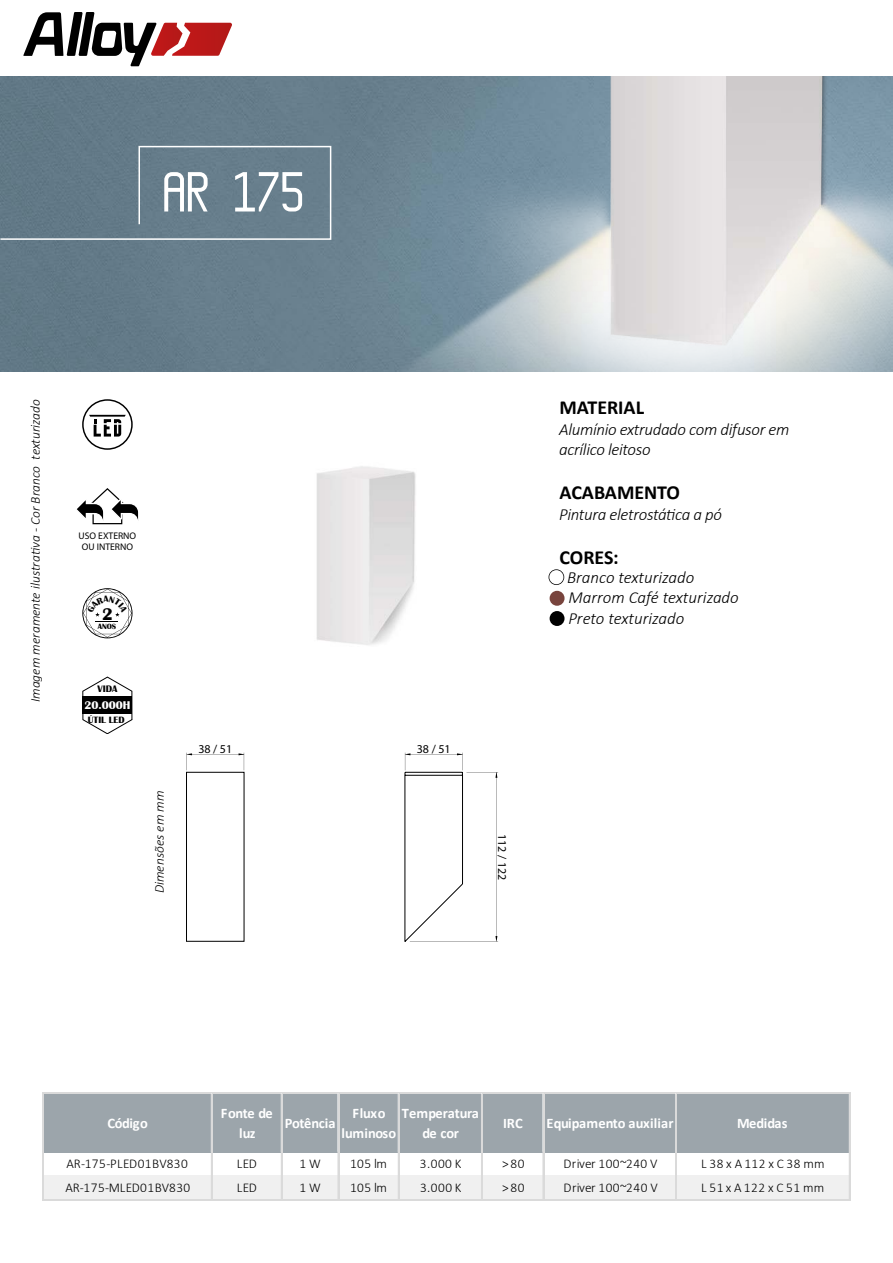
<style>
.page{position:relative;width:893px;height:1263px;background:#fff}
.page>*{position:absolute;margin:0;border:0;box-sizing:border-box;transform-origin:0 0}
.t1{font:63px "Monkey";color:#fff}
.t2{font:700 19.95px "Calibri";color:#000}
.t3{font:700 17.55px "Britannic";color:#000}
.t4{font:italic 300 16.95px/20.4px "Calibri";letter-spacing:-.02em;color:#000}
.t5{font:italic 300 16.95px/19.2px "Calibri";color:#000}
.t6{font:700 14.55px/19.5px "Calibri";letter-spacing:-.005em;color:#fff;text-align:center}
.t7{font:700 14.55px/19.5px "Calibri";letter-spacing:-.035em;color:#fff;text-align:center}
.t8{font:italic 300 13.5px "Calibri";color:#000}
.t9{font:300 13.35px "Calibri";letter-spacing:.04em;color:#000}
.t10{font:300 13.35px "Calibri";letter-spacing:.19em;color:#000}
.t11{font:300 13.35px "Calibri";letter-spacing:.18em;color:#000}
.t12{font:12px "Myriad Pro";color:#000}
.t13{font:700 11.55px "Britannic";color:#fff}
.t14{font:700 9.75px "Britannic";color:#000}
.t15{font:9.6px/11.6px "Myriad Pro";color:#000;text-align:center}
.t16{font:700 9.45px "Britannic";color:#000}
.t17{font:700 7.8px "Britannic";color:#000}
</style>
<div class="page">
<div style="left:0;top:76px;width:893px;height:296px;background:#657c8a"></div>
<svg style="left:23px;top:12px;width:209px;height:54px"></svg>
<div style="left:44px;top:1094px;width:806px;height:58px;background:#9ca5ab"></div>
<div style="left:44px;top:1175px;width:806px;height:26px;background:#f0f0f0"></div>
<hr style="left:44px;top:1092px;width:806px;height:1px;background:#dadada">
<hr style="left:44px;top:1093px;width:806px;height:1px;background:#dadada">
<hr style="left:211px;top:1094px;width:2px;height:57px;background:#dadada">
<hr style="left:281px;top:1094px;width:1px;height:57px;background:#dadada">
<hr style="left:338px;top:1094px;width:1px;height:57px;background:#dadada">
<hr style="left:398px;top:1094px;width:1px;height:57px;background:#dadada">
<hr style="left:481px;top:1094px;width:2px;height:57px;background:#dadada">
<hr style="left:543px;top:1094px;width:1px;height:57px;background:#dadada">
<hr style="left:675px;top:1094px;width:1px;height:57px;background:#fff">
<hr style="left:676px;top:1094px;width:1px;height:57px;background:#dadada">
<hr style="left:44px;top:1199px;width:806px;height:1px;background:#dadada">
<hr style="left:44px;top:1200px;width:806px;height:1px;background:#dadada">
<hr style="left:43px;top:1093px;width:1px;height:108px;background:#dadada">
<hr style="left:211px;top:1151px;width:2px;height:50px;background:#dadada">
<hr style="left:281px;top:1151px;width:1px;height:50px;background:#dadada">
<hr style="left:338px;top:1151px;width:1px;height:50px;background:#dadada">
<hr style="left:398px;top:1151px;width:1px;height:50px;background:#dadada">
<hr style="left:481px;top:1151px;width:2px;height:50px;background:#dadada">
<hr style="left:543px;top:1151px;width:1px;height:50px;background:#dadada">
<hr style="left:675px;top:1151px;width:1px;height:50px;background:#dadada">
<hr style="left:676px;top:1151px;width:1px;height:50px;background:#dadada">
<hr style="left:849px;top:1094px;width:1px;height:107px;background:#dadada">
<svg style="left:186px;top:753px;width:59px;height:17px"></svg>
<div style="left:186px;top:772px;width:58px;height:170px;border:1px solid #000"></div>
<svg style="left:404px;top:753px;width:94px;height:189px"></svg>
<div style="left:0;top:145px;width:332px;height:96px;background:#657c8a"></div>
<svg style="left:82px;top:399px;width:51px;height:51px"></svg>
<svg style="left:549px;top:569px;width:15px;height:16px"></svg>
<div style="left:550px;top:591px;width:15px;height:15px;background:#78443d;border-radius:50%"></div>
<div style="left:550px;top:611px;width:14px;height:15px;background:#000;border-radius:50%"></div>
<img style="left:316px;top:466px;width:100px;height:179px">
<svg style="left:76px;top:488px;width:63px;height:36px"></svg>
<svg style="left:83px;top:677px;width:49px;height:57px"></svg>
<img style="left:340px;top:77px;width:553px;height:295px">
<svg style="left:82px;top:589px;width:51px;height:49px"></svg>
<h1 class="t1" style="left:164px;top:168px;width:143px">AR 175</h1>
<p class="t8" style="left:27px;top:702px;width:305px;rotate:-90deg">Imagem meramente ilustrativa - Cor Branco texturizado</p>
<p class="t15" style="left:79px;top:530px;width:59px">USO EXTERNO<br>OU INTERNO</p>
<h3 class="t3" style="left:102px;top:604px;width:12px">2</h3>
<p class="t17" style="left:98px;top:622px;width:20px">ANOS</p>
<p class="t14" style="left:97px;top:683px;width:21px">VIDA</p>
<p class="t16" style="left:88px;top:714px;width:39px">ÚTIL LED</p>
<p class="t13" style="left:84px;top:698px;width:48px">20.000H</p>
<p class="t8" style="left:151px;top:893px;width:104px;rotate:-90deg">Dimensões em mm</p>
<p class="t12" style="left:198px;top:741px;width:35px">38 / 51</p>
<p class="t12" style="left:417px;top:741px;width:35px">38 / 51</p>
<p class="t12" style="left:510px;top:834px;width:48px;rotate:90deg">112 / 122</p>
<h2 class="t2" style="left:560px;top:393px;width:86px">MATERIAL</h2>
<p class="t4" style="left:559px;top:419px;width:232px">Alumínio extrudado com difusor em acrílico leitoso</p>
<h2 class="t2" style="left:560px;top:478px;width:122px">ACABAMENTO</h2>
<p class="t4" style="left:559px;top:503px;width:164px">Pintura eletrostática a pó</p>
<h2 class="t2" style="left:560px;top:543px;width:61px">CORES:</h2>
<p class="t5" style="left:567px;top:568px;width:173px">Branco texturizado<br>Marrom Café texturizado</p>
<p class="t5" style="left:568px;top:608px;width:117px">Preto texturizado</p>
<p class="t6" style="left:108px;top:1113px;width:42px">Código</p>
<p class="t7" style="left:221px;top:1103px;width:53px">Fonte de luz</p>
<p class="t6" style="left:285px;top:1113px;width:52px">Potência</p>
<p class="t6" style="left:342px;top:1103px;width:56px">Fluxo luminoso</p>
<p class="t6" style="left:402px;top:1103px;width:79px">Temperatura de cor</p>
<p class="t6" style="left:503px;top:1113px;width:21px">IRC</p>
<p class="t6" style="left:547px;top:1113px;width:128px">Equipamento auxiliar</p>
<p class="t6" style="left:737px;top:1113px;width:52px">Medidas</p>
<p class="t9" style="left:67px;top:1155px;width:123px">AR-175-PLED01BV830</p>
<p class="t9" style="left:237px;top:1155px;width:22px">LED</p>
<p class="t9" style="left:299px;top:1155px;width:23px">1W</p>
<p class="t9" style="left:350px;top:1155px;width:39px">105 lm</p>
<p class="t9" style="left:420px;top:1155px;width:43px">3.000 K</p>
<p class="t9" style="left:502px;top:1155px;width:24px">&gt;80</p>
<p class="t9" style="left:563px;top:1155px;width:96px">Driver 100~240 V</p>
<p class="t10" style="left:701px;top:1155px;width:125px">L38xA112xC38mm</p>
<p class="t9" style="left:65px;top:1180px;width:126px">AR-175-MLED01BV830</p>
<p class="t9" style="left:237px;top:1180px;width:22px">LED</p>
<p class="t9" style="left:299px;top:1180px;width:23px">1W</p>
<p class="t9" style="left:350px;top:1180px;width:39px">105 lm</p>
<p class="t9" style="left:420px;top:1180px;width:43px">3.000 K</p>
<p class="t9" style="left:502px;top:1180px;width:24px">&gt;80</p>
<p class="t9" style="left:564px;top:1180px;width:96px">Driver 100~240 V</p>
<p class="t11" style="left:701px;top:1180px;width:125px">L51xA122xC51mm</p>
</div>
